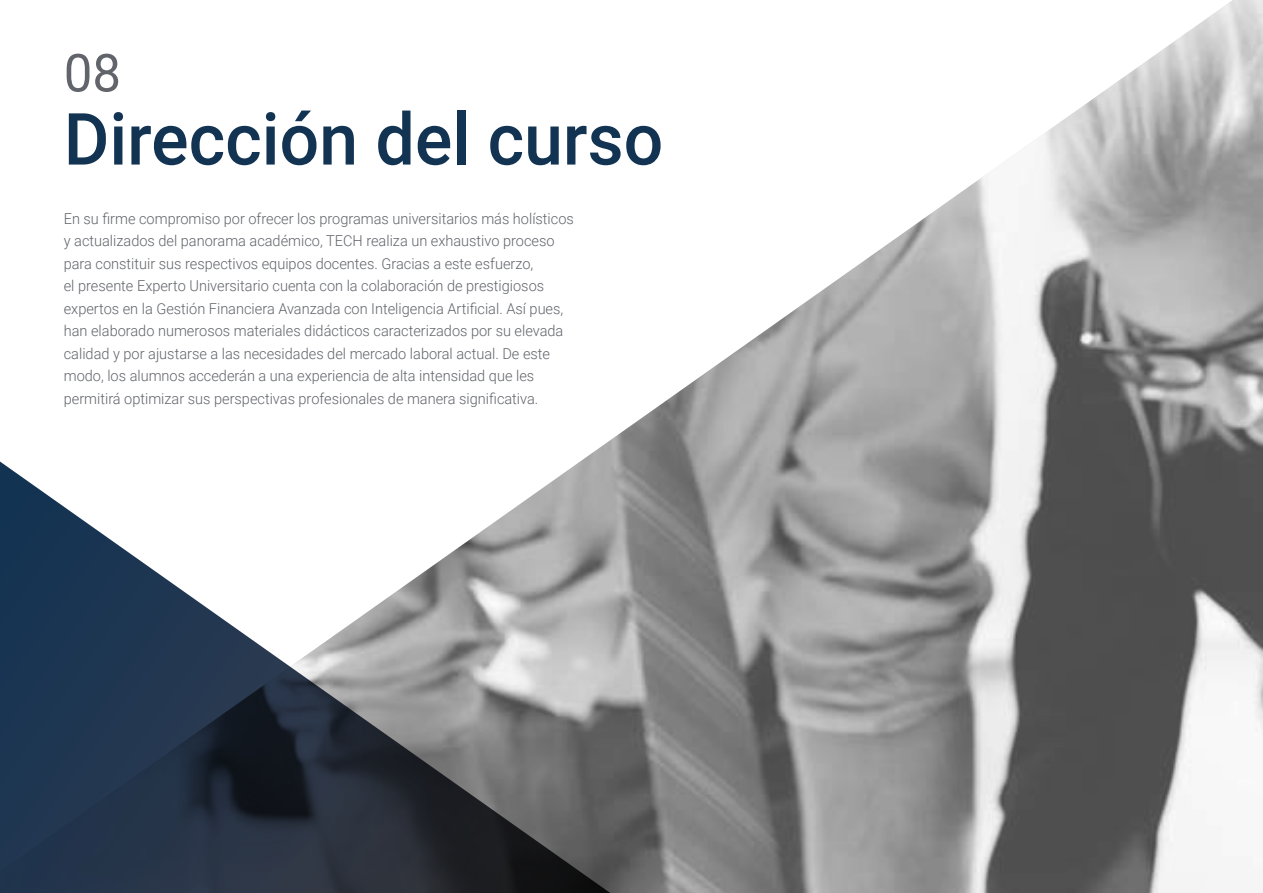
<style>
.page{position:relative;width:1263px;height:893px;background:#fff}
.page>*{position:absolute;margin:0;border:0;box-sizing:border-box;transform-origin:0 0}
.t1{font:500 72px "Roboto";color:#123352}
.t2{font:52.5px "Roboto";color:#61646a}
.t3{font:300 15px/22.5px "Roboto";color:#61646a}
</style>
<div class="page">
<img style="left:602px;top:0;width:661px;height:893px">
<svg style="left:0;top:446px;width:640px;height:447px"></svg>
<h2 class="t2" style="left:64px;top:36px;width:59px">08</h2>
<h1 class="t1" style="left:64px;top:89px;width:601px">Dirección del curso</h1>
<p class="t3" style="left:64px;top:207px;width:512px">En su firme compromiso por ofrecer los programas universitarios más holísticos y actualizados del panorama académico, TECH realiza un exhaustivo proceso para constituir sus respectivos equipos docentes. Gracias a este esfuerzo,<br>el presente Experto Universitario cuenta con la colaboración de prestigiosos expertos en la Gestión Financiera Avanzada con Inteligencia Artificial. Así pues, han elaborado numerosos materiales didácticos caracterizados por su elevada calidad y por ajustarse a las necesidades del mercado laboral actual. De este modo, los alumnos accederán a una experiencia de alta intensidad que les permitirá optimizar sus perspectivas profesionales de manera significativa.</p>
</div>
